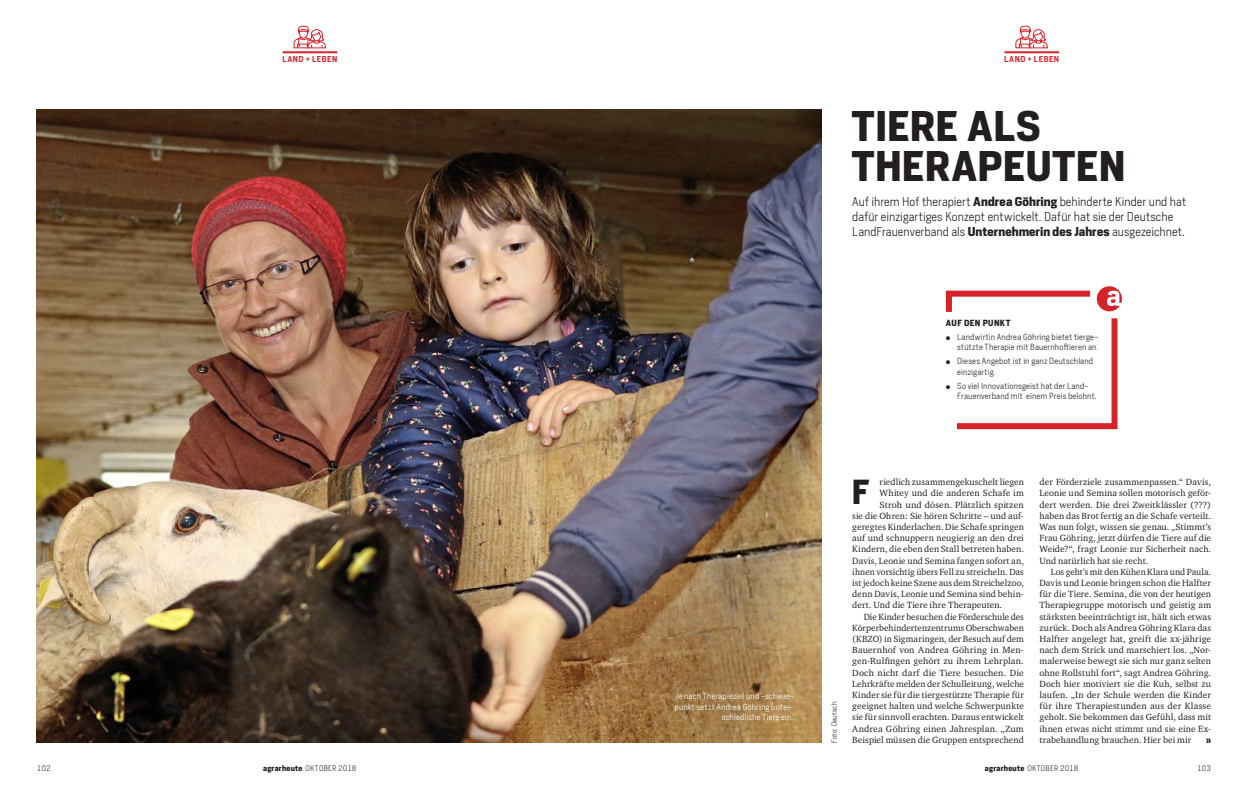
<style>
.page{position:relative;width:1248px;height:794px;background:#fff}
.page>*{position:absolute;margin:0;border:0;box-sizing:border-box;transform-origin:0 0}
.Ueberschrift_2{font:700 40px/40px "Heron Sans";letter-spacing:.005em;color:#231f20}
.Initial_1{font:700 32.4px "Heron Sans";color:#231f20}
.Vorspann_2{font:300 12px/15px "Heron Sans";letter-spacing:.005em;color:#231f20}
.Text{font:9.2px/11.2px "Charter ITC Pro";letter-spacing:.01em;color:#231f20;text-align:justify}
.Initial_1-2{font:9.2px "Charter ITC Pro";letter-spacing:.01em;color:#231f20}
.t1{font:300 8.3px/10.5px "Heron Sans";letter-spacing:.02em;color:#231f20}
.Bildunterschrift_1{font:300 8.3px/10.5px "Heron Sans";letter-spacing:.02em;color:#fff;text-align:right}
.Zwischenueberschrift{font:700 8.3px "Heron Sans";letter-spacing:.045em;color:#231f20}
.t2{font:600 8px "Heron Sans";letter-spacing:.055em;color:#d62229}
.t3{font:300 7.5px "Heron Sans";letter-spacing:.025em;color:#231f20}
.Fotonachweis{font:300 7px "Heron Sans";letter-spacing:.035em;color:#231f20}
.s1{font-weight:700}
</style>
<div class="page">
<hr style="left:282px;top:51px;width:55px;height:2px;background:#d62229">
<svg style="left:293px;top:25px;width:33px;height:24px"></svg>
<hr style="left:1004px;top:51px;width:54px;height:2px;background:#d62229">
<svg style="left:1015px;top:25px;width:33px;height:24px"></svg>
<img style="left:37px;top:109px;width:784px;height:634px">
<svg style="left:945px;top:286px;width:176px;height:144px"></svg>
<p class="t2" style="left:282px;top:54px;width:56px">LAND + LEBEN</p>
<p class="t3" style="left:37px;top:764px;width:15px">102</p>
<p class="t3" style="left:263px;top:764px;width:95px"><span class="s1">agrarheute</span> Oktober 2018</p>
<p class="t2" style="left:1004px;top:54px;width:56px">LAND + LEBEN</p>
<p class="Ueberschrift_2" style="left:851px;top:106px;width:275px">TIERE ALS<br>THERAPEUTEN</p>
<p class="Vorspann_2" style="left:852px;top:194px;width:335px">Auf ihrem Hof therapiert <span class="s1">Andrea Göhring</span> behinderte Kinder und hat dafür einzigartiges Konzept entwickelt. Dafür hat sie der Deutsche<br>LandFrauenverband als <span class="s1">Unternehmerin des Jahres</span> ausgezeichnet.</p>
<p class="Zwischenueberschrift" style="left:945px;top:317px;width:66px">AUF DEN PUNKT</p>
<p class="t1" style="left:957px;top:331px;width:143px">Landwirtin Andrea Göhring bietet tierge&shy;stützte Therapie mit Bauernhoftieren an.</p>
<p class="t1" style="left:957px;top:356px;width:137px">Dieses Angebot ist in ganz Deutschland einzigartig.</p>
<p class="t1" style="left:957px;top:380px;width:141px">So viel Innovationsgeist hat der Land-<br>Frauenverband mit einem Preis belohnt.</p>
<p class="Bildunterschrift_1" style="left:674px;top:691px;width:120px">Je nach Therapieziel und -schwer&shy;punkt setzt Andrea Göhring unter&shy;schiedliche Tiere ein.</p>
<p class="Fotonachweis" style="left:829px;top:743px;width:43px;rotate:-90deg">Foto: Deutsch</p>
<p class="Initial_1" style="left:851px;top:470px;width:20px">F</p>
<p class="Initial_1-2" style="left:879px;top:476px;width:146px">riedlich zusammengekuschelt liegen</p>
<p class="Initial_1-2" style="left:879px;top:487px;width:146px">Whitey und die anderen Schafe im</p>
<p class="Initial_1-2" style="left:879px;top:499px;width:146px">Stroh und dösen. Plätzlich spitzen</p>
<p class="Initial_1-2" style="left:852px;top:510px;width:173px">sie die Ohren: Sie hören Schritte – und auf-</p>
<p class="Initial_1-2" style="left:852px;top:521px;width:173px">geregtes Kinderlachen. Die Schafe springen</p>
<p class="Initial_1-2" style="left:852px;top:532px;width:173px">auf und schnuppern neugierig an den drei</p>
<p class="Initial_1-2" style="left:852px;top:543px;width:173px">Kindern, die eben den Stall betreten haben.</p>
<p class="Initial_1-2" style="left:852px;top:555px;width:173px">Davis, Leonie und Semina fangen sofort an,</p>
<p class="Initial_1-2" style="left:852px;top:566px;width:173px">ihnen vorsichtig übers Fell zu streicheln. Das</p>
<p class="Initial_1-2" style="left:852px;top:577px;width:173px">ist jedoch keine Szene aus dem Streichelzoo,</p>
<p class="Initial_1-2" style="left:852px;top:588px;width:173px">denn Davis, Leonie und Semina sind behin-</p>
<p class="Initial_1-2" style="left:852px;top:599px;width:151px">dert. Und die Tiere ihre Therapeuten.</p>
<p class="Text" style="left:852px;top:611px;width:173px;text-indent:11px">Die Kinder besuchen die Förderschule des Körperbehindertenzentrums Oberschwaben (KBZO) in Sigmaringen, der Besuch auf dem Bauernhof von Andrea Göhring in Men&shy;gen-Rulfingen gehört zu ihrem Lehrplan.<br>Doch nicht darf die Tiere besuchen. Die Lehrkräfte melden der Schulleitung, welche Kinder sie für die tiergestützte Therapie für geeignet halten und welche Schwerpunkte sie für sinnvoll erachten. Daraus entwickelt Andrea Göhring einen Jahresplan. „Zum Beispiel müssen die Gruppen entsprechend</p>
<p class="Text" style="left:1039px;top:476px;width:173px">der Förderziele zusammenpassen.“ Davis, Leonie und Semina sollen motorisch geför&shy;dert werden. Die drei Zweitklässler (???) haben das Brot fertig an die Schafe verteilt.<br>Was nun folgt, wissen sie genau. „Stimmt’s Frau Göhring, jetzt dürfen die Tiere auf die Weide?“, fragt Leonie zur Sicherheit nach.<br>Und natürlich hat sie recht.</p>
<p class="Text" style="left:1039px;top:566px;width:173px;text-indent:11px">Los geht’s mit den Kühen Klara und Paula.<br>Davis und Leonie bringen schon die Halfter für die Tiere. Semina, die von der heutigen Therapiegruppe motorisch und geistig am stärksten beeinträchtigt ist, hält sich etwas zurück. Doch als Andrea Göhring Klara das Halfter angelegt hat, greift die xx-jährige nach dem Strick und marschiert los. „Nor&shy;malerweise bewegt sie sich nur ganz selten ohne Rollstuhl fort“, sagt Andrea Göhring.<br>Doch hier motiviert sie die Kuh, selbst zu laufen. „In der Schule werden die Kinder für ihre Therapiestunden aus der Klasse geholt. Sie bekommen das Gefühl, dass mit ihnen etwas nicht stimmt und sie eine Ex&shy;trabehandlung brauchen. Hier bei mir</p>
<p class="Zwischenueberschrift" style="left:1205px;top:734px;width:7px">»</p>
<p class="t3" style="left:984px;top:764px;width:95px"><span class="s1">agrarheute</span> Oktober 2018</p>
<p class="t3" style="left:1196px;top:764px;width:15px">103</p>
</div>
